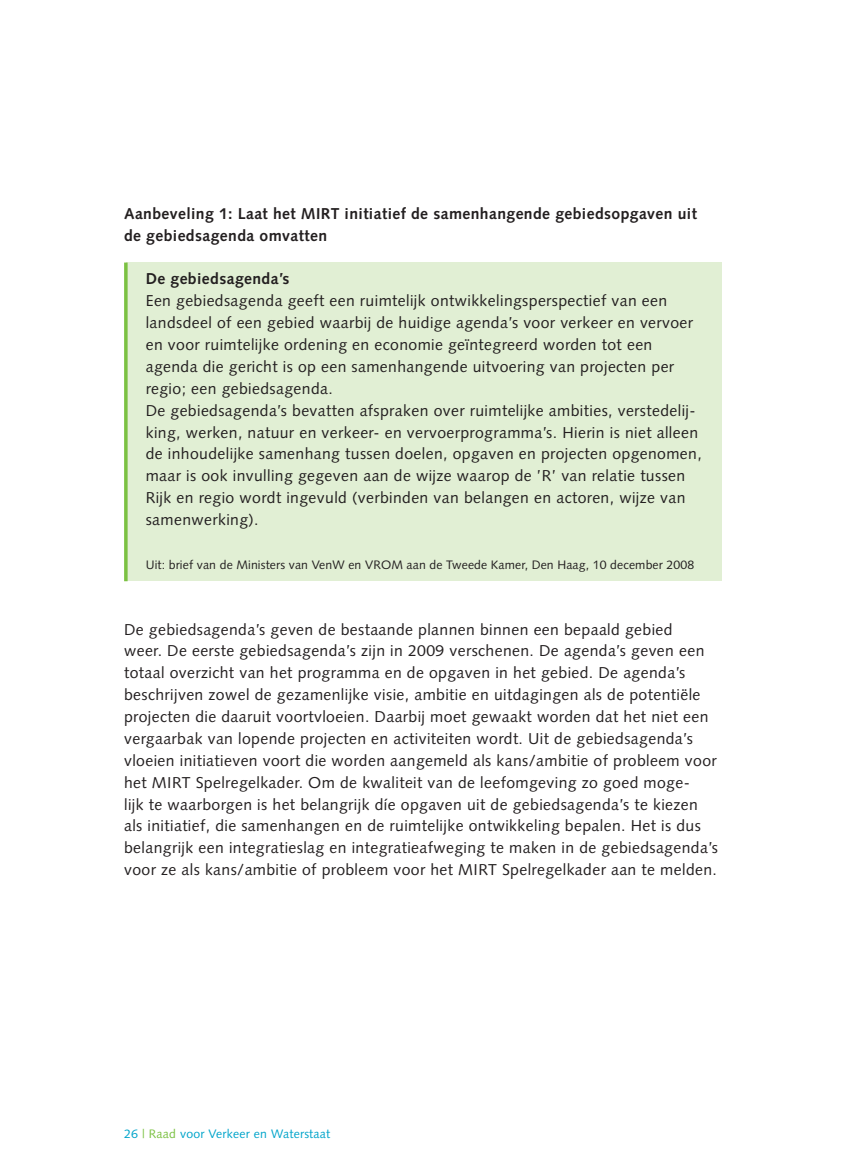
<style>
.page{position:relative;width:844px;height:1166px;background:#fff}
.page>*{position:absolute;margin:0;border:0;box-sizing:border-box;transform-origin:0 0}
.t1{font:15.75px/21.9px "Syntax LT Std";letter-spacing:.025em;color:#231f20}
.t2{font:700 15.75px/21.9px "Syntax LT Std";letter-spacing:.025em;color:#231f20}
.t3{font:12.25px "Syntax LT Std";letter-spacing:.01em;color:#231f20}
.t4{font:12.25px "Syntax LT Std";letter-spacing:.015em;color:#00a4ca}
.s1{color:#7bc142}
</style>
<div class="page">
<div style="left:126px;top:263px;width:595px;height:318px;background:#e1efd4"></div>
<svg style="left:124px;top:263px;width:4px;height:318px"></svg>
<p class="t2" style="left:124px;top:202px;width:574px">Aanbeveling 1: Laat het MIRT initiatief de samenhangende gebiedsopgaven uit de gebiedsagenda omvatten</p>
<p class="t2" style="left:146px;top:268px;width:145px">De gebiedsagenda’s</p>
<p class="t1" style="left:146px;top:290px;width:557px">Een gebiedsagenda geeft een ruimtelijk ontwikkelingsperspectief van een landsdeel of een gebied waarbij de huidige agenda’s voor verkeer en vervoer en voor ruimtelijke ordening en economie geïntegreerd worden tot een agenda die gericht is op een samenhangende uitvoering van projecten per regio; een gebiedsagenda.<br>De gebiedsagenda’s bevatten afspraken over ruimtelijke ambities, verstedelij&shy;king, werken, natuur en verkeer- en vervoerprogramma’s. Hierin is niet alleen de inhoudelijke samenhang tussen doelen, opgaven en projecten opgenomen, maar is ook invulling gegeven aan de wijze waarop de ’R’ van relatie tussen Rijk en regio wordt ingevuld (verbinden van belangen en actoren, wijze van samenwerking).</p>
<p class="t3" style="left:146px;top:557px;width:550px">Uit: brief van de Ministers van VenW en VROM aan de Tweede Kamer, Den Haag, 10 december 2008</p>
<p class="t1" style="left:124px;top:618px;width:595px">De gebiedsagenda’s geven de bestaande plannen binnen een bepaald gebied<br>weer. De eerste gebiedsagenda’s zijn in 2009 verschenen. De agenda’s geven een totaal overzicht van het programma en de opgaven in het gebied. De agenda’s beschrijven zowel de gezamenlijke visie, ambitie en uitdagingen als de potentiële projecten die daaruit voortvloeien. Daarbij moet gewaakt worden dat het niet een vergaarbak van lopende projecten en activiteiten wordt. Uit de gebiedsagenda’s vloeien initiatieven voort die worden aangemeld als kans/ambitie of probleem voor het MIRT Spelregelkader. Om de kwaliteit van de leefomgeving zo goed moge-<br>lijk te waarborgen is het belangrijk díe opgaven uit de gebiedsagenda’s te kiezen als initiatief, die samenhangen en de ruimtelijke ontwikkeling bepalen. Het is dus belangrijk een integratieslag en integratieafweging te maken in de gebiedsagenda’s voor ze als kans/ambitie of probleem voor het MIRT Spelregelkader aan te melden.</p>
<p class="t4" style="left:124px;top:1126px;width:207px">26 <span class="s1">| Raad</span> voor Verkeer en Waterstaat</p>
</div>
